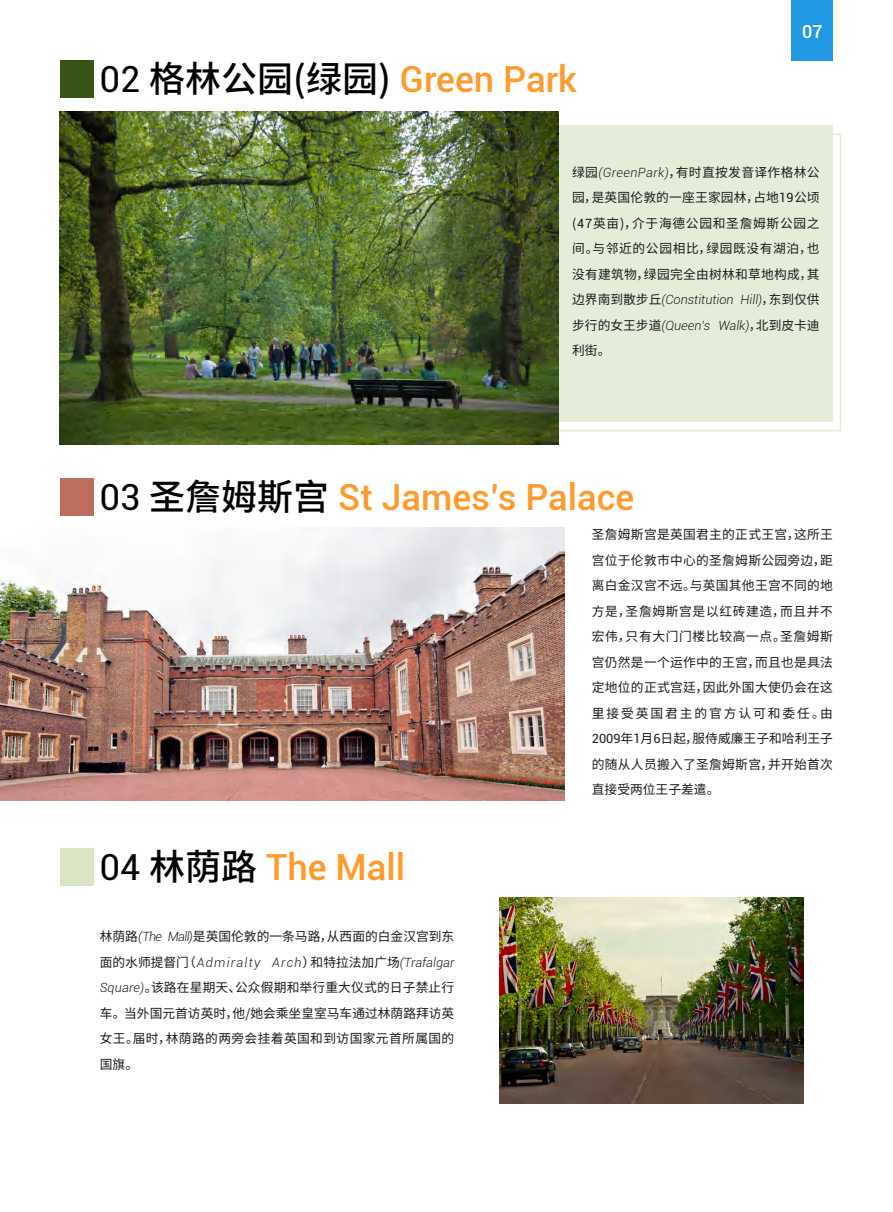
<style>
.page{position:relative;width:893px;height:1212px;background:#fff}
.page>*{position:absolute;margin:0;border:0;box-sizing:border-box;transform-origin:0 0}
.t1{font:500 36px "Roboto";color:#ff9a2c}
.t2{font:500 18px "Roboto";color:#fff}
.t3{font:12.75px/25.5px "Source Han Sans CN";letter-spacing:.02em;color:#1a1a1a;text-align:justify}
.t4{font:12.75px/25.5px "Source Han Sans CN";color:#1a1a1a}
.t5{font:italic 300 12.75px "Roboto";letter-spacing:.1em;color:#1a1a1a}
.t6{font:italic 300 12.75px "Roboto";color:#1a1a1a}
.s1{font-weight:400;color:#000}
.s2{font-family:"Source Han Sans CN";color:#000}
.s3{font-family:"Roboto";font-weight:300;font-style:italic}
.s4{font-family:"Roboto"}
.s5{font-family:"Source Han Sans CN";font-weight:400;font-style:normal}
</style>
<div class="page">
<div style="left:411px;top:125px;width:422px;height:297px;background:#e5edd9"></div>
<img style="left:59px;top:111px;width:500px;height:333px">
<div style="left:60px;top:60px;width:34px;height:37px;background:#385517"></div>
<div style="left:60px;top:478px;width:34px;height:37px;background:#bc6d5c"></div>
<div style="left:60px;top:848px;width:34px;height:37px;background:#d9e4c4"></div>
<img style="left:0;top:528px;width:564px;height:273px">
<img style="left:499px;top:898px;width:305px;height:205px">
<div style="left:792px;top:0;width:41px;height:60px;background:#2299e5"></div>
<h1 class="t1" style="left:100px;top:54px;width:479px"><span class="s1">02</span> <span class="s2">格林公园(绿园)</span> Green Park</h1>
<h2 class="t2" style="left:802px;top:19px;width:22px">07</h2>
<p class="t3" style="left:572px;top:159px;width:249px">绿园<span class="s3">(GreenPark)</span>，有时直按发音译作格林公园，是英国伦敦的一座王家园林，占地<span class="s4">19</span>公顷(<span class="s4">47</span>英亩)，介于海德公园和圣詹姆斯公园之间。与邻近的公园相比，绿园既没有湖泊，也没有建筑物，绿园完全由树林和草地构成，其</p>
<p class="t6" style="left:572px;top:291px;width:249px"><span class="s5">边界南到散步丘</span>(Constitution Hill)<span class="s5">，东到仅供</span></p>
<p class="t4" style="left:572px;top:313px;width:249px">步行的女王步道<span class="s3">(Queen's Walk)</span>，北到皮卡迪利街。</p>
<h1 class="t1" style="left:100px;top:472px;width:536px"><span class="s1">03</span> <span class="s2">圣詹姆斯宫</span> St James’s Palace</h1>
<h1 class="t1" style="left:100px;top:842px;width:307px"><span class="s1">04</span> <span class="s2">林荫路</span> The Mall</h1>
<p class="t4" style="left:100px;top:924px;width:356px">林荫路<span class="s3">(The Mall)</span>是英国伦敦的一条马路，从西面的白金汉宫到东</p>
<p class="t5" style="left:100px;top:953px;width:356px"><span class="s5">面的水师提督门（</span>Admiralty Arch<span class="s5">）和特拉法加广场</span>(Trafalgar</p>
<p class="t3" style="left:100px;top:975px;width:356px"><span class="s3">Square)</span>。该路在星期天、公众假期和举行重大仪式的日子禁止行车。当外国元首访英时，他/她会乘坐皇室马车通过林荫路拜访英女王。届时，林荫路的两旁会挂着英国和到访国家元首所属国的国旗。</p>
<p class="t3" style="left:592px;top:522px;width:243px">圣詹姆斯宫是英国君主的正式王宫，这所王宫位于伦敦市中心的圣詹姆斯公园旁边，距离白金汉宫不远。与英国其他王宫不同的地方是，圣詹姆斯宫是以红砖建造，而且并不宏伟，只有大门门楼比较高一点。圣詹姆斯宫仍然是一个运作中的王宫，而且也是具法定地位的正式宫廷，因此外国大使仍会在这里接受英国君主的官方认可和委任。由<span class="s4">2009</span>年<span class="s4">1</span>月<span class="s4">6</span>日起，服侍威廉王子和哈利王子的随从人员搬入了圣詹姆斯宫，并开始首次直接受两位王子差遣。</p>
</div>
